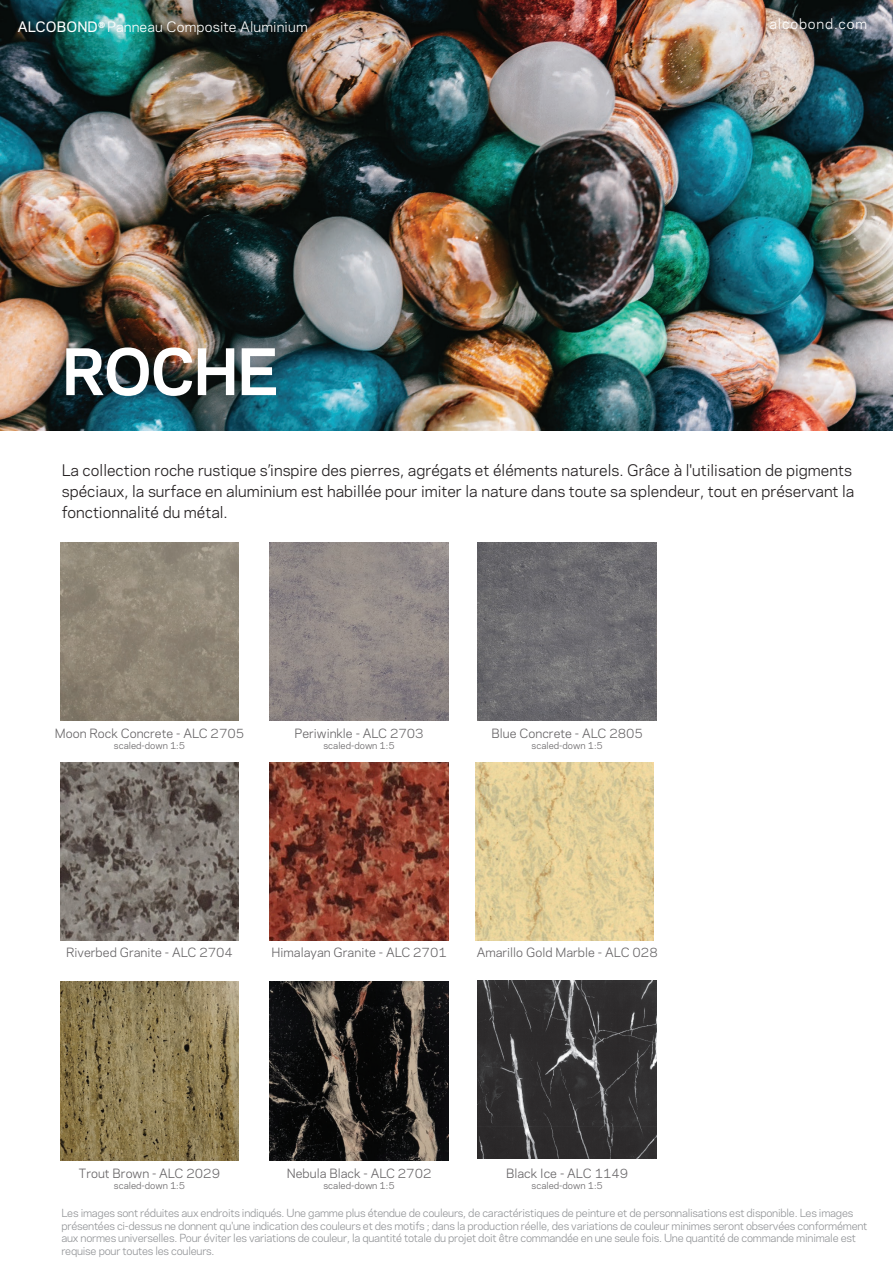
<style>
.page{position:relative;width:893px;height:1263px;background:#fff}
.page>*{position:absolute;margin:0;border:0;box-sizing:border-box;transform-origin:0 0}
.t1{font:700 60px "Galaxie Polaris";letter-spacing:-.03em;color:#fff}
.t2{font:15px/21px "Galaxie Polaris";color:#231f20}
.t3{font:13.5px "Galaxie Polaris";letter-spacing:.01em;color:#fff}
.t4{font:13.5px "Galaxie Polaris";letter-spacing:.06em;color:#fff}
.t5{font:12px "Galaxie Polaris";color:#666466}
.t6{font:10.5px/12.6px "Galaxie Polaris";letter-spacing:-.02em;color:#939598}
.t7{font:9px "Galaxie Polaris";color:#666466}
.s1{font-weight:500}
</style>
<div class="page">
<img style="left:0;top:0;width:893px;height:431px">
<img style="left:478px;top:542px;width:179px;height:179px">
<img style="left:60px;top:542px;width:179px;height:179px">
<img style="left:60px;top:982px;width:179px;height:178px">
<img style="left:270px;top:982px;width:178px;height:178px">
<img style="left:270px;top:542px;width:178px;height:179px">
<img style="left:60px;top:762px;width:179px;height:179px">
<img style="left:270px;top:762px;width:178px;height:179px">
<img style="left:478px;top:980px;width:178px;height:179px">
<img style="left:475px;top:762px;width:179px;height:179px">
<p class="t3" style="left:18px;top:17px;width:291px"><span class="s1">ALCOBOND</span><sup>®</sup> Panneau Composite Aluminium</p>
<p class="t4" style="left:769px;top:14px;width:99px">alcobond.com</p>
<h1 class="t1" style="left:62px;top:327px;width:219px">ROCHE</h1>
<p class="t2" style="left:62px;top:459px;width:794px">La collection roche rustique s’inspire des pierres, agrégats et éléments naturels. Grâce à l'utilisation de pigments spéciaux, la surface en aluminium est habillée pour imiter la nature dans toute sa splendeur, tout en préservant la fonctionnalité du métal.</p>
<p class="t5" style="left:55px;top:724px;width:191px">Moon Rock Concrete - ALC 2705</p>
<p class="t7" style="left:114px;top:739px;width:73px">scaled-down 1:5</p>
<p class="t5" style="left:295px;top:724px;width:131px">Periwinkle - ALC 2703</p>
<p class="t7" style="left:324px;top:739px;width:73px">scaled-down 1:5</p>
<p class="t5" style="left:492px;top:724px;width:153px">Blue Concrete - ALC 2805</p>
<p class="t7" style="left:532px;top:739px;width:73px">scaled-down 1:5</p>
<p class="t5" style="left:66px;top:943px;width:168px">Riverbed Granite - ALC 2704</p>
<p class="t5" style="left:271px;top:943px;width:177px">Himalayan Granite - ALC 2701</p>
<p class="t5" style="left:477px;top:943px;width:183px">Amarillo Gold Marble - ALC 028</p>
<p class="t5" style="left:79px;top:1165px;width:143px">Trout Brown - ALC 2029</p>
<p class="t7" style="left:114px;top:1179px;width:73px">scaled-down 1:5</p>
<p class="t5" style="left:287px;top:1165px;width:146px">Nebula Black - ALC 2702</p>
<p class="t7" style="left:324px;top:1179px;width:73px">scaled-down 1:5</p>
<p class="t5" style="left:506px;top:1165px;width:124px">Black Ice - ALC 1149</p>
<p class="t7" style="left:532px;top:1179px;width:73px">scaled-down 1:5</p>
<p class="t6" style="left:61px;top:1206px;width:807px">Les images sont réduites aux endroits indiqués. Une gamme plus étendue de couleurs, de caractéristiques de peinture et de personnalisations est disponible. Les images présentées ci-dessus ne donnent qu'une indication des couleurs et des motifs ; dans la production réelle, des variations de couleur minimes seront observées conformément aux normes universelles. Pour éviter les variations de couleur, la quantité totale du projet doit être commandée en une seule fois. Une quantité de commande minimale est requise pour toutes les couleurs.</p>
</div>
